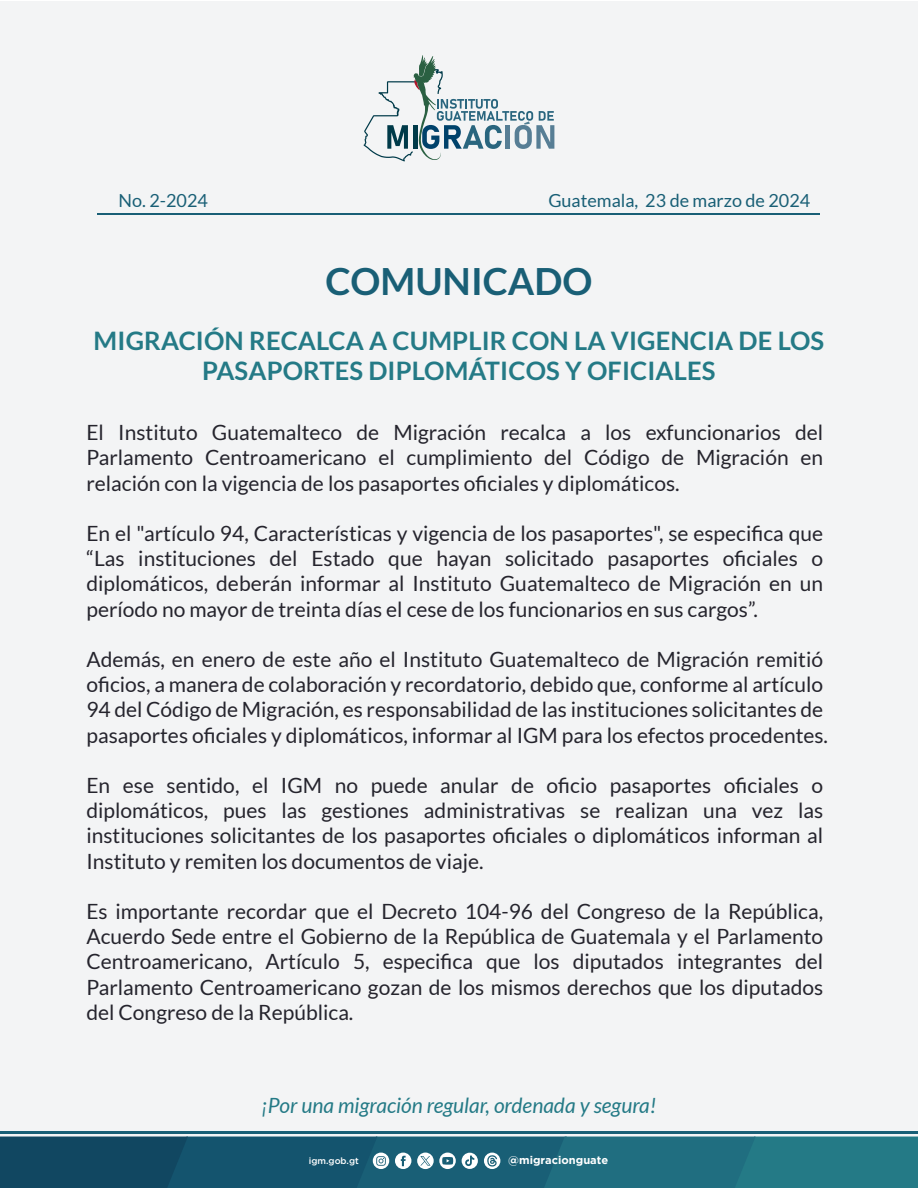
<style>
.page{position:relative;width:918px;height:1188px;background:#fff}
.page>*{position:absolute;margin:0;border:0;box-sizing:border-box;transform-origin:0 0}
.t1{font:700 37.5px "Lato";color:#195f76}
.t2{font:700 25.5px/30.6px "Lato";letter-spacing:.005em;color:#247a86;text-align:center}
.t3{font:21px/25.2px "Lato";color:#25242d;text-align:justify}
.t4{font:italic 21px "Lato";color:#247a86}
.t5{font:18px "Lato";color:#195f76}
.t6{font:700 11.1px "Gotham";color:#fff}
.t7{font:500 9.15px "Gotham";color:#fff}
</style>
<div class="page">
<div style="left:0;top:1px;width:918px;height:1187px;background:#f3f4f5"></div>
<svg style="left:364px;top:55px;width:190px;height:106px"></svg>
<hr style="left:98px;top:214px;width:722px;height:1px;background:#195f76">
<hr style="left:0;top:1132px;width:918px;height:2px;background:#195f76">
<svg style="left:0;top:1137px;width:918px;height:51px;background:#1e6378"></svg>
<p class="t5" style="left:119px;top:190px;width:91px">No. 2-2024</p>
<p class="t5" style="left:548px;top:190px;width:263px">Guatemala, 23 de marzo de 2024</p>
<h1 class="t1" style="left:325px;top:260px;width:269px">COMUNICADO</h1>
<p class="t2" style="left:94px;top:325px;width:732px">MIGRACIÓN RECALCA A CUMPLIR CON LA VIGENCIA DE LOS<br>PASAPORTES DIPLOMÁTICOS Y OFICIALES</p>
<p class="t3" style="left:86px;top:420px;width:738px">El Instituto Guatemalteco de Migración recalca a los exfuncionarios del Parlamento Centroamericano el cumplimiento del Código de Migración en relación con la vigencia de los pasaportes oficiales y diplomáticos.</p>
<p class="t3" style="left:86px;top:521px;width:738px">En el "artículo 94, Características y vigencia de los pasaportes", se especifica que “Las instituciones del Estado que hayan solicitado pasaportes oficiales o diplomáticos, deberán informar al Instituto Guatemalteco de Migración en un período no mayor de treinta días el cese de los funcionarios en sus cargos”.</p>
<p class="t3" style="left:86px;top:647px;width:743px;text-align:left">Además, en enero de este año el Instituto Guatemalteco de Migración remitió oficios, a manera de colaboración y recordatorio, debido que, conforme al artículo 94 del Código de Migración, es responsabilidad de las instituciones solicitantes de pasaportes oficiales y diplomáticos, informar al IGM para los efectos procedentes.</p>
<p class="t3" style="left:86px;top:773px;width:738px">En ese sentido, el IGM no puede anular de oficio pasaportes oficiales o diplomáticos, pues las gestiones administrativas se realizan una vez las instituciones solicitantes de los pasaportes oficiales o diplomáticos informan al Instituto y remiten los documentos de viaje.</p>
<p class="t3" style="left:86px;top:899px;width:738px">Es importante recordar que el Decreto 104-96 del Congreso de la República, Acuerdo Sede entre el Gobierno de la República de Guatemala y el Parlamento Centroamericano, Artículo 5, especifica que los diputados integrantes del Parlamento Centroamericano gozan de los mismos derechos que los diputados del Congreso de la República.</p>
<p class="t4" style="left:261px;top:1093px;width:397px">¡Por una migración regular, ordenada y segura!</p>
<p class="t7" style="left:309px;top:1155px;width:51px">igm.gob.gt</p>
<p class="t6" style="left:508px;top:1153px;width:102px">@migracionguate</p>
</div>
